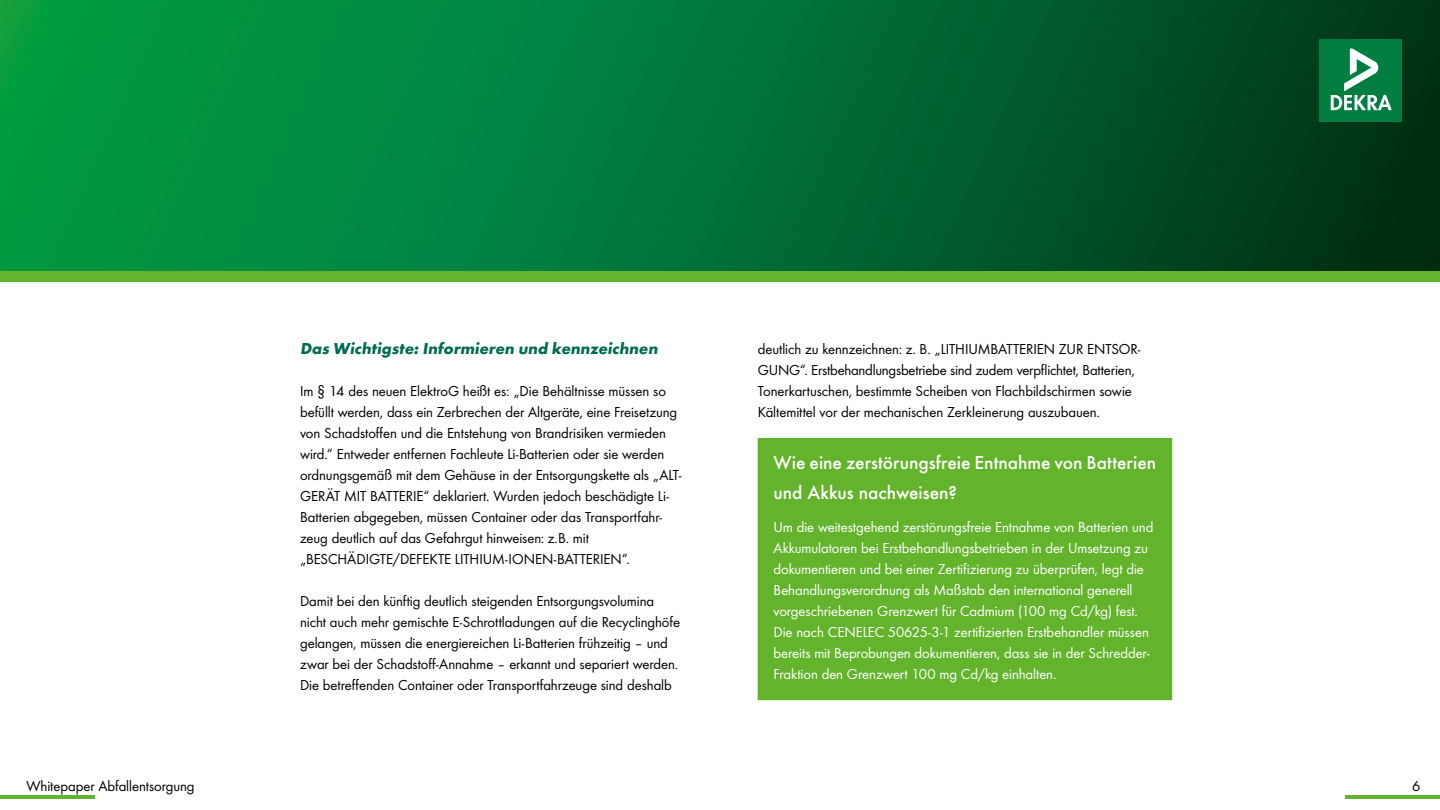
<style>
.page{position:relative;width:1440px;height:810px;background:#fff}
.page>*{position:absolute;margin:0;border:0;box-sizing:border-box;transform-origin:0 0}
.t1{font:500 19.5px/30px "Futura";color:#fff}
.t2{font:700 16.5px "Futura PT";color:#006b52}
.t3{font:15px/21px "Futura Boo";letter-spacing:-.005em;color:#000}
.t4{font:15px/21px "Futura Boo";letter-spacing:-.005em;color:#fff}
</style>
<div class="page">
<div style="left:0;top:270px;width:1440px;height:12px;background:#64b32c"></div>
<div style="left:0;top:0;width:1440px;height:270px;background:linear-gradient(to right,#00a54c,#00361d)"></div>
<hr style="left:1346px;top:795px;width:94px;height:4px;background:#64b32c">
<hr style="left:0;top:795px;width:94px;height:4px;background:#64b32c">
<div style="left:1319px;top:39px;width:83px;height:83px;background:#007e40"></div>
<svg style="left:1331px;top:48px;width:61px;height:62px"></svg>
<div style="left:758px;top:439px;width:414px;height:261px;background:#64b32c"></div>
<div style="left:758px;top:438px;width:414px;height:262px;border:1px solid #64b32c"></div>
<p class="t2" style="left:300px;top:338px;width:362px">Das Wichtigste:Informieren und kennzeichnen</p>
<p class="t3" style="left:300px;top:380px;width:383px">Im § 14 des neuen ElektroG heißt es: „Die Behältnisse müssen so befüllt werden, dass ein Zerbrechen der Altgeräte, eine Freisetzung von Schadstoffen und die Entstehung von Brandrisiken vermieden wird.“ Entweder entfernen Fachleute Li-Batterien oder sie werden ordnungsgemäß mit dem Gehäuse in der Entsorgungskette als „ALT-GERÄT MIT BATTERIE“ deklariert. Wurden jedoch beschädigte Li-Batterien abgegeben, müssen Container oder das Transportfahr&shy;zeug deutlich auf das Gefahrgut hinweisen: z.B. mit „BESCHÄDIGTE/DEFEKTE LITHIUM-IONEN-BATTERIEN“.</p>
<p class="t3" style="left:300px;top:590px;width:382px">Damit bei den künftig deutlich steigenden Entsorgungsvolumina nicht auch mehr gemischte E-Schrottladungen auf die Recyclinghöfe gelangen, müssen die energiereichen Li-Batterien frühzeitig – und zwar bei der Schadstoff-Annahme – erkannt und separiert werden.<br>Die betreffenden Container oder Transportfahrzeuge sind deshalb</p>
<p class="t3" style="left:758px;top:338px;width:384px">deutlich zu kennzeichnen: z. B. „LITHIUMBATTERIEN ZUR ENTSOR-GUNG“. Erstbehandlungsbetriebe sind zudem verpflichtet, Batterien, Tonerkartuschen, bestimmte Scheiben von Flachbildschirmen sowie Kältemittel vor der mechanischen Zerkleinerung auszubauen.</p>
<h1 class="t1" style="left:774px;top:446px;width:384px">Wie eine zerstörungsfreie Entnahme von Batterien und Akkus nachweisen?</h1>
<p class="t4" style="left:774px;top:516px;width:381px">Um die weitestgehend zerstörungsfreie Entnahme von Batterien und Akkumulatoren bei Erstbehandlungsbetrieben in der Umsetzung zu dokumentieren und bei einer Zertifizierung zu überprüfen, legt die Behandlungsverordnung als Maßstab den international generell vorgeschriebenen Grenzwert für Cadmium (100 mg Cd/kg) fest.<br>Die nach CENELEC 50625-3-1 zertifizierten Erstbehandler müssen bereits mit Beprobungen dokumentieren, dass sie in der Schredder-Fraktion den Grenzwert 100 mg Cd/kg einhalten.</p>
<p class="t3" style="left:26px;top:774px;width:170px">Whitepaper Abfallentsorgung</p>
<p class="t3" style="left:1412px;top:774px;width:10px">6</p>
</div>
